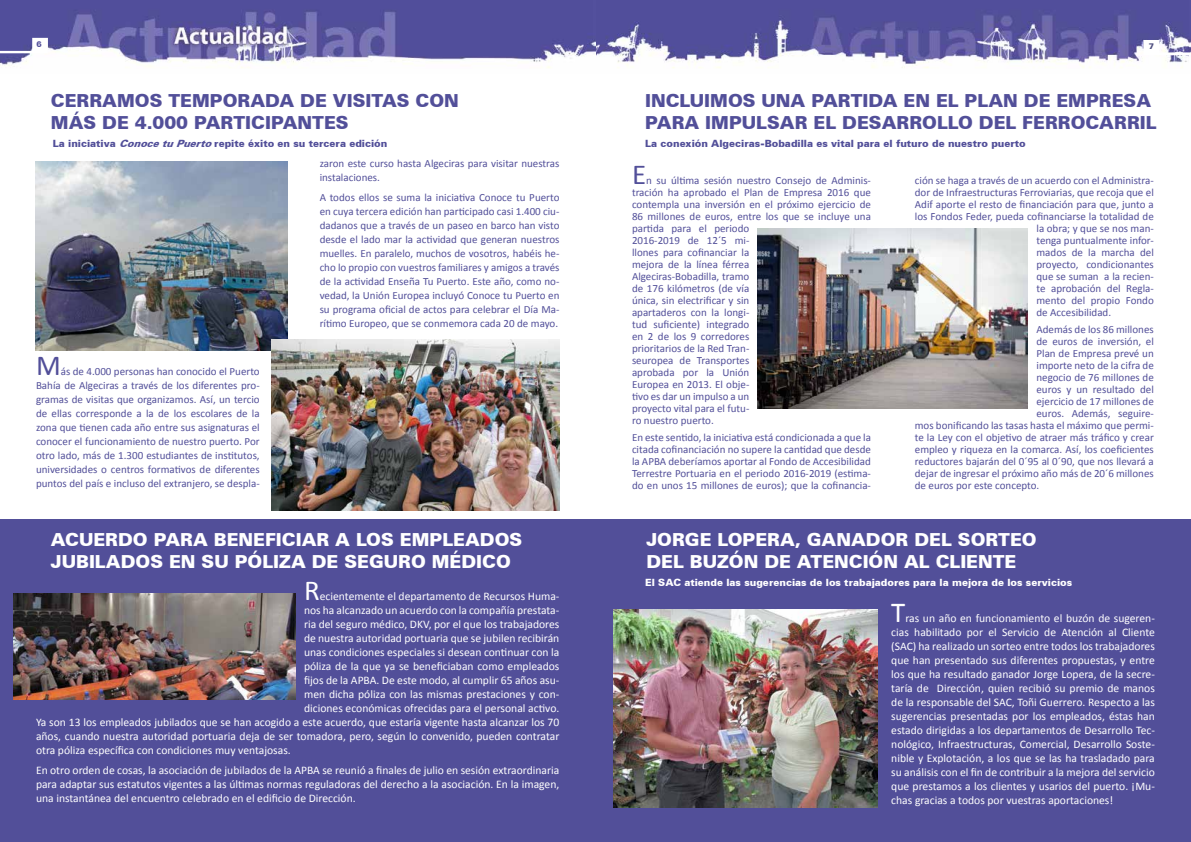
<style>
.page{position:relative;width:1191px;height:842px;background:#fff}
.page>*{position:absolute;margin:0;border:0;box-sizing:border-box;transform-origin:0 0}
.t1{font:29px "Calibri";color:#524f99}
.t2{font:29px "Calibri";color:#fff}
.t3{font:900 18px/21.6px "Zurich BT";color:#524f99}
.t4{font:900 18px/21.6px "Zurich BT";color:#fff}
.t5{font:11.6px/14px "Calibri";color:#fff;text-align:justify}
.t6{font:11px/12px "Calibri";color:#524f99;text-align:justify}
.t7{font:900 10px "Zurich BT";color:#524f99}
.t8{font:900 10px "Zurich BT";color:#fff}
.t9{font:900 8px "Zurich BT";color:#524f99}
.t10{font:900 8px "Zurich BT";color:#4d4d7f}
.s1{font-style:italic}
</style>
<div class="page">
<div style="left:0;top:519px;width:595px;height:323px;background:#524f99"></div>
<div style="left:595px;top:519px;width:596px;height:323px;background:#524f99"></div>
<img style="left:0;top:0;width:1191px;height:68px">
<svg style="left:1143px;top:40px;width:48px;height:15px"></svg>
<svg style="left:0;top:38px;width:48px;height:15px"></svg>
<img style="left:36px;top:162px;width:252px;height:189px">
<img style="left:271px;top:339px;width:288px;height:171px">
<img style="left:14px;top:593px;width:281px;height:107px">
<img style="left:613px;top:610px;width:264px;height:198px">
<img style="left:758px;top:228px;width:270px;height:180px">
<p class="t9" style="left:37px;top:39px;width:7px">6</p>
<p class="t10" style="left:1148px;top:41px;width:7px">7</p>
<h2 class="t3" style="left:51px;top:90px;width:409px">CERRAMOS TEMPORADA DE VISITAS CON<br>MÁS DE 4.000 PARTICIPANTES</h2>
<p class="t7" style="left:53px;top:137px;width:336px">La iniciativa <span class="s1">ConocetuPuerto</span>repite éxito en su tercera edición</p>
<h1 class="t1" style="left:36px;top:347px;width:26px">M</h1>
<p class="t6" style="left:36px;top:365px;width:225px;line-height:14px;text-indent:25px">ás de 4.000 personas han conocido el Puerto Bahía de Algeciras a través de los diferentes pro&shy;gramas de visitas que organizamos. Así, un tercio de ellas corresponde a la de los escolares de la zona que tienen cada año entre sus asignaturas el conocer el funcionamiento de nuestro puerto. Por otro lado, más de 1.300 estudiantes de institutos, universidades o centros formativos de diferentes puntos del país e incluso del extranjero, se despla-</p>
<p class="t6" style="left:320px;top:157px;width:241px;line-height:14px">zaron este curso hasta Algeciras para visitar nuestras instalaciones.</p>
<p class="t6" style="left:320px;top:190px;width:241px;line-height:14px">A todos ellos se suma la iniciativa Conoce tu Puerto en cuya tercera edición han participado casi 1.400 ciu&shy;dadanos que a través de un paseo en barco han visto desde el lado mar la actividad que generan nuestros muelles. En paralelo, muchos de vosotros, habéis he&shy;cho lo propio con vuestros familiares y amigos a través de la actividad Enseña Tu Puerto. Este año, como no&shy;vedad, la Unión Europea incluyó Conoce tu Puerto en su programa oficial de actos para celebrar el Día Ma&shy;rítimo Europeo, que se conmemora cada 20 de mayo.</p>
<h2 class="t3" style="left:645px;top:90px;width:513px">INCLUIMOS UNA PARTIDA EN EL PLAN DE EMPRESA<br>PARA IMPULSAR EL DESARROLLO DEL FERROCARRIL</h2>
<p class="t7" style="left:645px;top:137px;width:382px">La conexión Algeciras-Bobadilla es vital para el futuro de nuestro puerto</p>
<h1 class="t1" style="left:632px;top:156px;width:16px">E</h1>
<p class="t6" style="left:632px;top:174px;width:240px;text-align:left;text-indent:14px">n su última sesión nuestro Consejo de Adminis&shy;tración ha aprobado el Plan de Empresa 2016 que contempla una inversión en el próximo ejercicio de<br>86 millones de euros, entre los que se incluye una partida para el periodo<br>2016-2019 de 12´5 mi-<br>llones para cofinanciar la<br>mejora de la línea férrea<br>Algeciras-Bobadilla, tramo<br>de 176 kilómetros (de vía<br>única, sin electrificar y sin<br>apartaderos con la longi-<br>tud suficiente) integrado<br>en 2 de los 9 corredores<br>prioritarios de la Red Tran-<br>seuropea de Transportes<br>aprobada por la Unión<br>Europea en 2013. El obje-<br>tivo es dar un impulso a un<br>proyecto vital para el futu-<br>ro nuestro puerto.</p>
<p class="t6" style="left:632px;top:432px;width:240px">En este sentido, la iniciativa está condicionada a que la citada cofinanciación no supere la cantidad que desde la APBA deberíamos aportar al Fondo de Accesibilidad Terrestre Portuaria en el periodo 2016-2019 (estima&shy;do en unos 15 millones de euros); que la cofinancia-</p>
<p class="t6" style="left:915px;top:174px;width:240px">ción se haga a través de un acuerdo con el Administra-</p>
<p class="t6" style="left:915px;top:186px;width:240px">dor de Infraestructuras Ferroviarias, que recoja que el</p>
<p class="t6" style="left:915px;top:198px;width:240px">Adif aporte el resto de financiación para que, junto a</p>
<p class="t6" style="left:915px;top:210px;width:240px">los Fondos Feder, pueda cofinanciarse la totalidad de</p>
<p class="t6" style="left:1036px;top:222px;width:119px">la obra; y que se nos man-</p>
<p class="t6" style="left:1036px;top:234px;width:119px">tenga puntualmente infor-</p>
<p class="t6" style="left:1036px;top:246px;width:119px">mados de la marcha del</p>
<p class="t6" style="left:1036px;top:258px;width:119px">proyecto, condicionantes</p>
<p class="t6" style="left:1036px;top:270px;width:119px">que se suman a la recien-</p>
<p class="t6" style="left:1036px;top:282px;width:119px">te aprobación del Regla-</p>
<p class="t6" style="left:1036px;top:294px;width:119px">mento del propio Fondo</p>
<p class="t6" style="left:1036px;top:306px;width:76px">de Accesibilidad.</p>
<p class="t6" style="left:1036px;top:324px;width:119px">Además de los 86 millones</p>
<p class="t6" style="left:1036px;top:336px;width:119px">de euros de inversión, el</p>
<p class="t6" style="left:1036px;top:348px;width:119px">Plan de Empresa prevé un</p>
<p class="t6" style="left:1036px;top:360px;width:119px">importe neto de la cifra de</p>
<p class="t6" style="left:1036px;top:372px;width:119px">negocio de 76 millones de</p>
<p class="t6" style="left:1036px;top:384px;width:119px">euros y un resultado del</p>
<p class="t6" style="left:1036px;top:396px;width:119px">ejercicio de 17 millones de</p>
<p class="t6" style="left:1036px;top:408px;width:119px">euros. Además, seguire-</p>
<p class="t6" style="left:915px;top:420px;width:240px">mos bonificando las tasas hasta el máximo que permi-</p>
<p class="t6" style="left:915px;top:432px;width:240px">te la Ley con el objetivo de atraer más tráfico y crear</p>
<p class="t6" style="left:915px;top:444px;width:240px">empleo y riqueza en la comarca. Así, los coeficientes</p>
<p class="t6" style="left:915px;top:456px;width:240px">reductores bajarán del 0´95 al 0´90, que nos llevará a</p>
<p class="t6" style="left:915px;top:468px;width:240px">dejar de ingresar el próximo año más de 20´6 millones</p>
<p class="t6" style="left:915px;top:480px;width:126px">de euros por este concepto.</p>
<h2 class="t4" style="left:51px;top:529px;width:473px">ACUERDO PARA BENEFICIAR A LOS EMPLEADOS<br>JUBILADOS EN SU PÓLIZA DE SEGURO MÉDICO</h2>
<h2 class="t4" style="left:646px;top:529px;width:392px">JORGE LOPERA, GANADOR DEL SORTEO<br>DEL BUZÓN DE ATENCIÓN AL CLIENTE</h2>
<h1 class="t2" style="left:304px;top:572px;width:17px">R</h1>
<p class="t5" style="left:320px;top:589px;width:241px">ecientemente el departamento de Recursos Huma-</p>
<p class="t5" style="left:304px;top:603px;width:257px">nos ha alcanzado un acuerdo con la compañía prestata-</p>
<p class="t5" style="left:304px;top:617px;width:257px">ria del seguro médico, DKV, por el que los trabajadores</p>
<p class="t5" style="left:304px;top:631px;width:257px">de nuestra autoridad portuaria que se jubilen recibirán</p>
<p class="t5" style="left:304px;top:645px;width:257px">unas condiciones especiales si desean continuar con la</p>
<p class="t5" style="left:304px;top:659px;width:257px">póliza de la que ya se beneficiaban como empleados</p>
<p class="t5" style="left:304px;top:673px;width:257px">fijos de la APBA. De este modo, al cumplir 65 años asu-</p>
<p class="t5" style="left:304px;top:687px;width:257px">men dicha póliza con las mismas prestaciones y con-</p>
<p class="t5" style="left:304px;top:701px;width:257px">diciones económicas ofrecidas para el personal activo.</p>
<p class="t5" style="left:36px;top:715px;width:525px">Ya son 13 los empleados jubilados que se han acogido a este acuerdo, que estaría vigente hasta alcanzar los 70</p>
<p class="t5" style="left:36px;top:729px;width:525px">años, cuando nuestra autoridad portuaria deja de ser tomadora, pero, según lo convenido, pueden contratar</p>
<p class="t5" style="left:36px;top:743px;width:256px">otra póliza específica con condiciones muy ventajosas.</p>
<p class="t5" style="left:36px;top:763px;width:525px">En otro orden de cosas, la asociación de jubilados de la APBA se reunió a finales de julio en sesión extraordinaria para adaptar sus estatutos vigentes a las últimas normas reguladoras del derecho a la asociación. En la imagen, una instantánea del encuentro celebrado en el edificio de Dirección.</p>
<p class="t8" style="left:645px;top:576px;width:428px">El SAC atiende las sugerencias de los trabajadores para la mejora de los servicios</p>
<h1 class="t2" style="left:891px;top:594px;width:16px">T</h1>
<p class="t5" style="left:891px;top:611px;width:265px;text-indent:14px">ras un año en funcionamiento el buzón de sugeren&shy;cias habilitado por el Servicio de Atención al Cliente (SAC) ha realizado un sorteo entre todos los trabajadores que han presentado sus diferentes propuestas, y entre los que ha resultado ganador Jorge Lopera, de la secre&shy;taría de Dirección, quien recibió su premio de manos de la responsable del SAC, Toñi Guerrero. Respecto a las sugerencias presentadas por los empleados, éstas han estado dirigidas a los departamentos de Desarrollo Tec&shy;nológico, Infraestructuras, Comercial, Desarrollo Soste&shy;nible y Explotación, a los que se las ha trasladado para su análisis con el fin de contribuir a la mejora del servicio que prestamos a los clientes y usarios del puerto. ¡Mu&shy;chas gracias a todos por vuestras aportaciones!</p>
</div>
